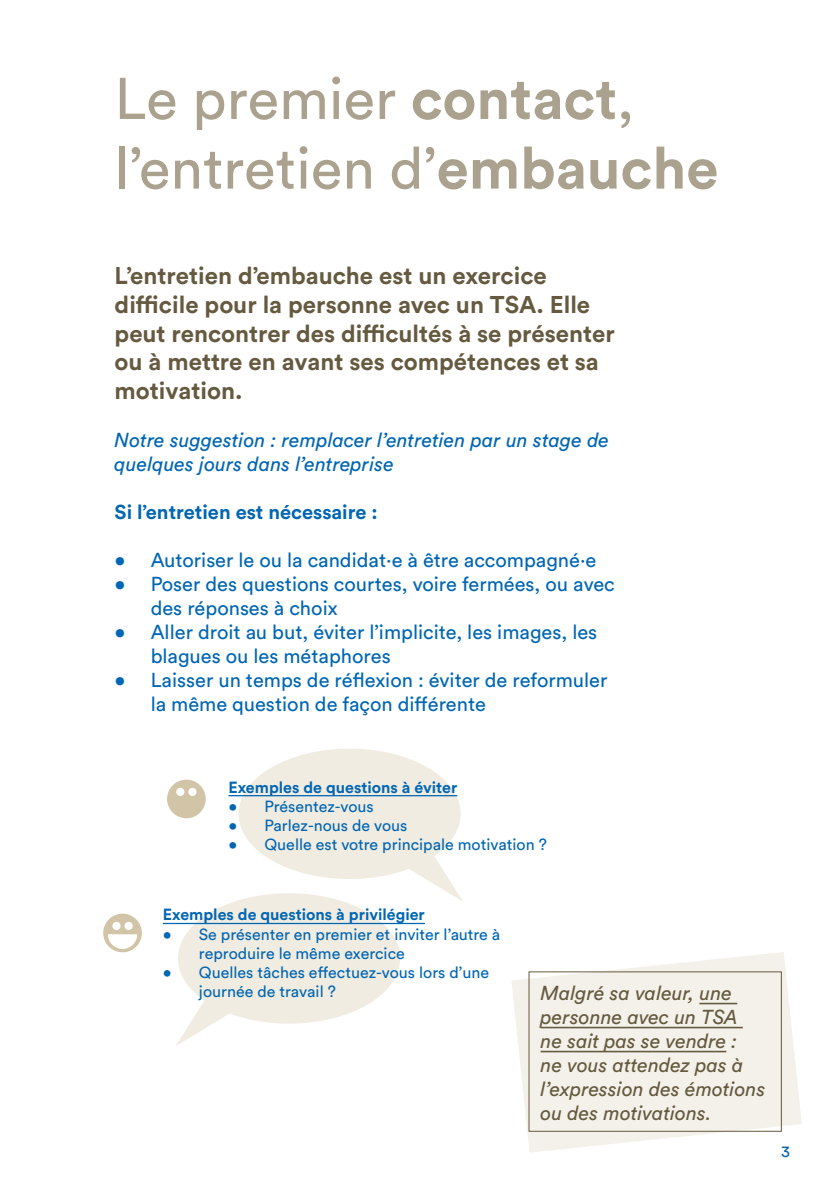
<style>
.page{position:relative;width:840px;height:1191px;background:#fff}
.page>*{position:absolute;margin:0;border:0;box-sizing:border-box;transform-origin:0 0}
.t1{font:58px/69.6px "Circular Pro";color:#aaa18e}
.t2{font:700 24px/28.8px "Circular Pro";color:#655a3f}
.t3{font:20px/24px "Circular Pro";color:#0166b3}
.t4{font:italic 20px/24px "Circular Pro";color:#655a3f}
.t5{font:italic 20px/24px "Circular Pro";color:#0166b3}
.t6{font:700 20px "Circular Pro";color:#0166b3}
.t7{font:16px/19.2px "Circular Pro";color:#0166b3}
.t8{font:700 16px "Circular Pro";color:#0166b3}
.s1{font-weight:700}
</style>
<div class="page">
<svg style="left:511px;top:952px;width:290px;height:200px;fill:#f4f1ea"></svg>
<svg style="left:175px;top:748px;width:288px;height:298px"></svg>
<hr style="left:228px;top:795px;width:229px;height:1px;background:#0166b3">
<hr style="left:163px;top:923px;width:261px;height:1px;background:#0166b3">
<div style="left:103px;top:913px;width:39px;height:39px;background:#d2c4a7;border-radius:50%"></div>
<svg style="left:106px;top:934px;width:33px;height:17px"></svg>
<div style="left:112px;top:922px;width:8px;height:8px;background:#fff;border-radius:50%"></div>
<div style="left:124px;top:922px;width:9px;height:8px;background:#fff;border-radius:50%"></div>
<div style="left:167px;top:779px;width:39px;height:39px;background:#d2c4a7;border-radius:50%"></div>
<div style="left:176px;top:788px;width:8px;height:8px;background:#fff;border-radius:50%"></div>
<div style="left:188px;top:788px;width:8px;height:8px;background:#fff;border-radius:50%"></div>
<hr style="left:699px;top:1002px;width:37px;height:2px;background:#655a3f">
<hr style="left:540px;top:1026px;width:202px;height:2px;background:#655a3f">
<hr style="left:540px;top:1050px;width:186px;height:2px;background:#655a3f">
<h1 class="t1" style="left:115px;top:61px;width:605px">Le premier <span class="s1">contact</span>, l’entretien d’<span class="s1">embauche</span></h1>
<p class="t2" style="left:115px;top:260px;width:501px">L’entretien d’embauche est un exercice difficile pour la personne avec un TSA. Elle peut rencontrer des difficultés à se présenter ou à mettre en avant ses compétences et sa motivation.</p>
<p class="t5" style="left:115px;top:427px;width:495px">Notre suggestion : remplacer l’entretien par un stage de quelques jours dans l’entreprise</p>
<p class="t6" style="left:115px;top:498px;width:264px">Si l’entretien est nécessaire :</p>
<p class="t3" style="left:115px;top:547px;width:483px">• Autoriser le ou la candidat·e à être accompagné·e</p>
<p class="t3" style="left:151px;top:571px;width:465px;text-indent:-36px">• Poser des questions courtes, voire fermées, ou avec des réponses à choix</p>
<p class="t3" style="left:151px;top:619px;width:448px;text-indent:-36px">• Aller droit au but, éviter l’implicite, les images, les blagues ou les métaphores</p>
<p class="t3" style="left:151px;top:667px;width:458px;text-indent:-36px">• Laisser un temps de réflexion : éviter de reformuler la même question de façon différente</p>
<p class="t8" style="left:228px;top:776px;width:230px">Exemples de questions à éviter</p>
<p class="t7" style="left:228px;top:796px;width:147px">• Présentez-vous</p>
<p class="t7" style="left:228px;top:815px;width:180px">• Parlez-nous de vous</p>
<p class="t7" style="left:228px;top:834px;width:320px">• Quelle est votre principale motivation ?</p>
<p class="t8" style="left:163px;top:903px;width:263px">Exemples de questions à privilégier</p>
<p class="t7" style="left:199px;top:923px;width:303px;text-indent:-36px">• Se présenter en premier et inviter l’autre à reproduire le même exercice</p>
<p class="t7" style="left:199px;top:962px;width:291px;text-indent:-36px">• Quelles tâches effectuez-vous lors d’une journée de travail ?</p>
<p class="t4" style="left:540px;top:979px;width:226px">Malgré sa valeur, une personne avec un TSA<br>ne sait pas se vendre :<br>ne vous attendez pas à l’expression des émotions ou des motivations.</p>
<p class="t7" style="left:780px;top:1141px;width:10px">3</p>
</div>
